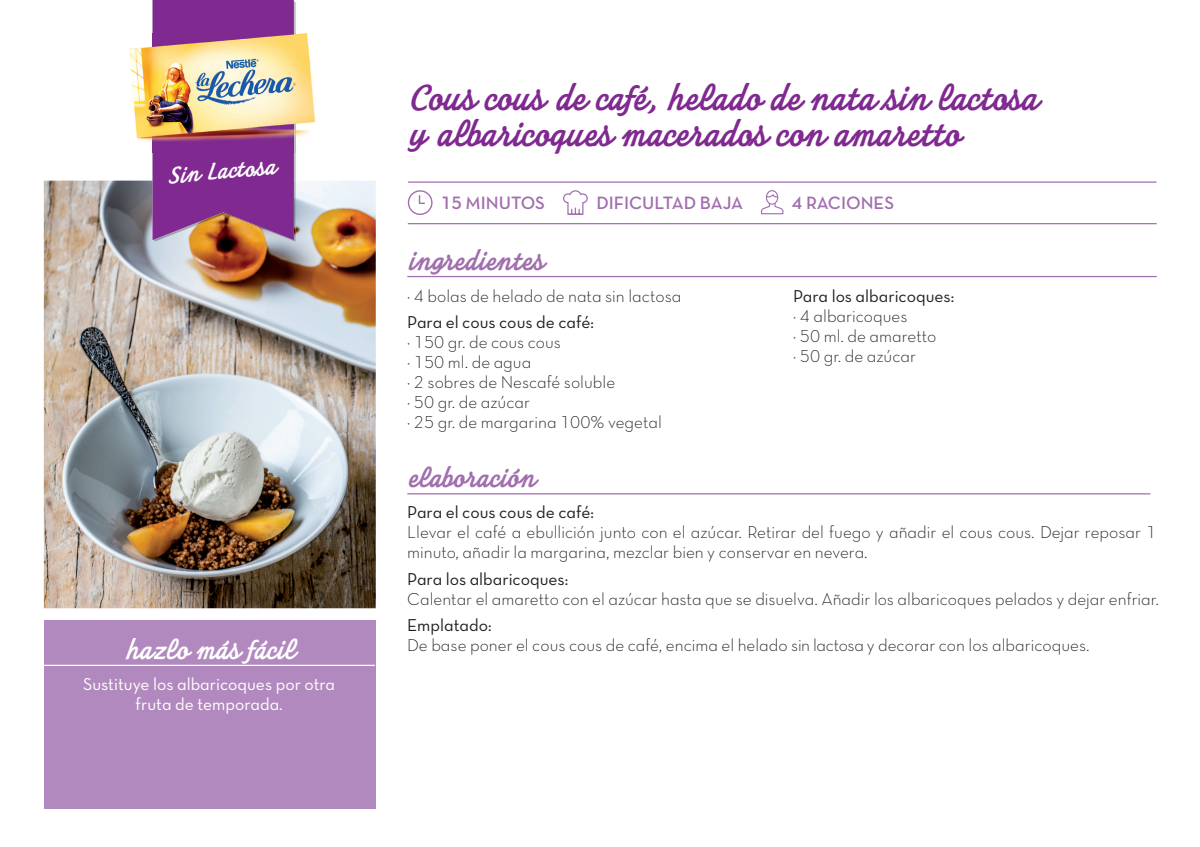
<style>
.page{position:relative;width:1200px;height:847px;background:#fff}
.page>*{position:absolute;margin:0;border:0;box-sizing:border-box;transform-origin:0 0}
.t1{font:700 38.75px/36.4px "Laitiere Initial";letter-spacing:-.015em;color:#802990}
.t2{font:700 30px "Laitiere Initial";letter-spacing:-.01em;color:#a16eae}
.t3{font:700 30px "Laitiere Initial";letter-spacing:-.01em;color:#fff}
.t4{font:700 25.12px "Laitiere Initial";color:#fff}
.t5{font:18.25px "Neutra Text TF Demi Alt";color:#a16eae}
.t6{font:17.5px/20px "Neutra Text TF Light Alt";color:#231f20}
.t7{font:17.5px "Neutra Text TF Book Alt";color:#231f20}
.t8{font:17.5px/20px "Neutra Text TF Book Alt";color:#fff;text-align:center}
</style>
<div class="page">
<div style="left:44px;top:619px;width:332px;height:189px;background:#b289be"></div>
<hr style="left:407px;top:493px;width:743px;height:1px;background:#a16eae">
<hr style="left:44px;top:665px;width:331px;height:1px;background:#fff">
<hr style="left:407px;top:276px;width:750px;height:1px;background:#a16eae">
<hr style="left:408px;top:223px;width:749px;height:1px;background:#a16eae">
<hr style="left:408px;top:181px;width:748px;height:2px;background:#a16eae">
<svg style="left:761px;top:190px;width:22px;height:24px"></svg>
<svg style="left:408px;top:190px;width:25px;height:25px"></svg>
<svg style="left:563px;top:190px;width:25px;height:25px"></svg>
<img style="left:44px;top:181px;width:332px;height:427px">
<hr style="left:294px;top:152px;width:2px;height:29px;background:#bcbdc0">
<hr style="left:294px;top:2px;width:2px;height:31px;background:#bcbdc0">
<img style="left:154px;top:181px;width:142px;height:61px">
<svg style="left:153px;top:0;width:141px;height:240px;background:#873489"></svg>
<img style="left:129px;top:33px;width:187px;height:119px">
<h3 class="t4" style="left:165px;top:161px;width:110px;rotate:-5deg">Sin Lactosa</h3>
<h2 class="t3" style="left:124px;top:632px;width:172px">hazlo más fácil</h2>
<p class="t8" style="left:83px;top:673px;width:253px">Sustituye los albaricoques por otra fruta de temporada.</p>
<h1 class="t1" style="left:408px;top:78px;width:631px">Cous cous de café, helado de nata sin lactosa y albaricoques macerados con amaretto</h1>
<p class="t5" style="left:441px;top:191px;width:106px">15 MINUTOS</p>
<p class="t5" style="left:596px;top:191px;width:148px">DIFICULTAD BAJA</p>
<p class="t5" style="left:792px;top:191px;width:104px">4 RACIONES</p>
<h2 class="t2" style="left:407px;top:244px;width:137px">ingredientes</h2>
<p class="t6" style="left:407px;top:285px;width:276px">· 4 bolas de helado de nata sin lactosa</p>
<p class="t7" style="left:407px;top:311px;width:188px">Para el cous cous de café:</p>
<p class="t6" style="left:407px;top:332px;width:256px">· 150 gr. de cous cous<br>· 150 ml. de agua<br>· 2 sobres de Nescafé soluble<br>· 50 gr. de azúcar<br>· 25 gr. de margarina 100% vegetal</p>
<h2 class="t2" style="left:407px;top:461px;width:129px">elaboración</h2>
<p class="t7" style="left:793px;top:285px;width:162px">Para los albaricoques:</p>
<p class="t6" style="left:793px;top:305px;width:145px">· 4 albaricoques<br>· 50 ml. de amaretto · 50 gr. de azúcar</p>
<p class="t7" style="left:407px;top:502px;width:188px">Para el cous cous de café:</p>
<p class="t6" style="left:407px;top:522px;width:751px">Llevar el café a ebullición junto con el azúcar. Retirar del fuego y añadir el cous cous. Dejar reposar 1 minuto, añadir la margarina, mezclar bien y conservar en nevera.</p>
<p class="t7" style="left:407px;top:568px;width:162px">Para los albaricoques:</p>
<p class="t6" style="left:407px;top:588px;width:753px">Calentar el amaretto con el azúcar hasta que se disuelva. Añadir los albaricoques pelados y dejar enfriar.</p>
<p class="t7" style="left:407px;top:614px;width:86px">Emplatado:</p>
<p class="t6" style="left:407px;top:634px;width:684px">De base poner el cous cous de café, encima el helado sin lactosa y decorar con los albaricoques.</p>
</div>
